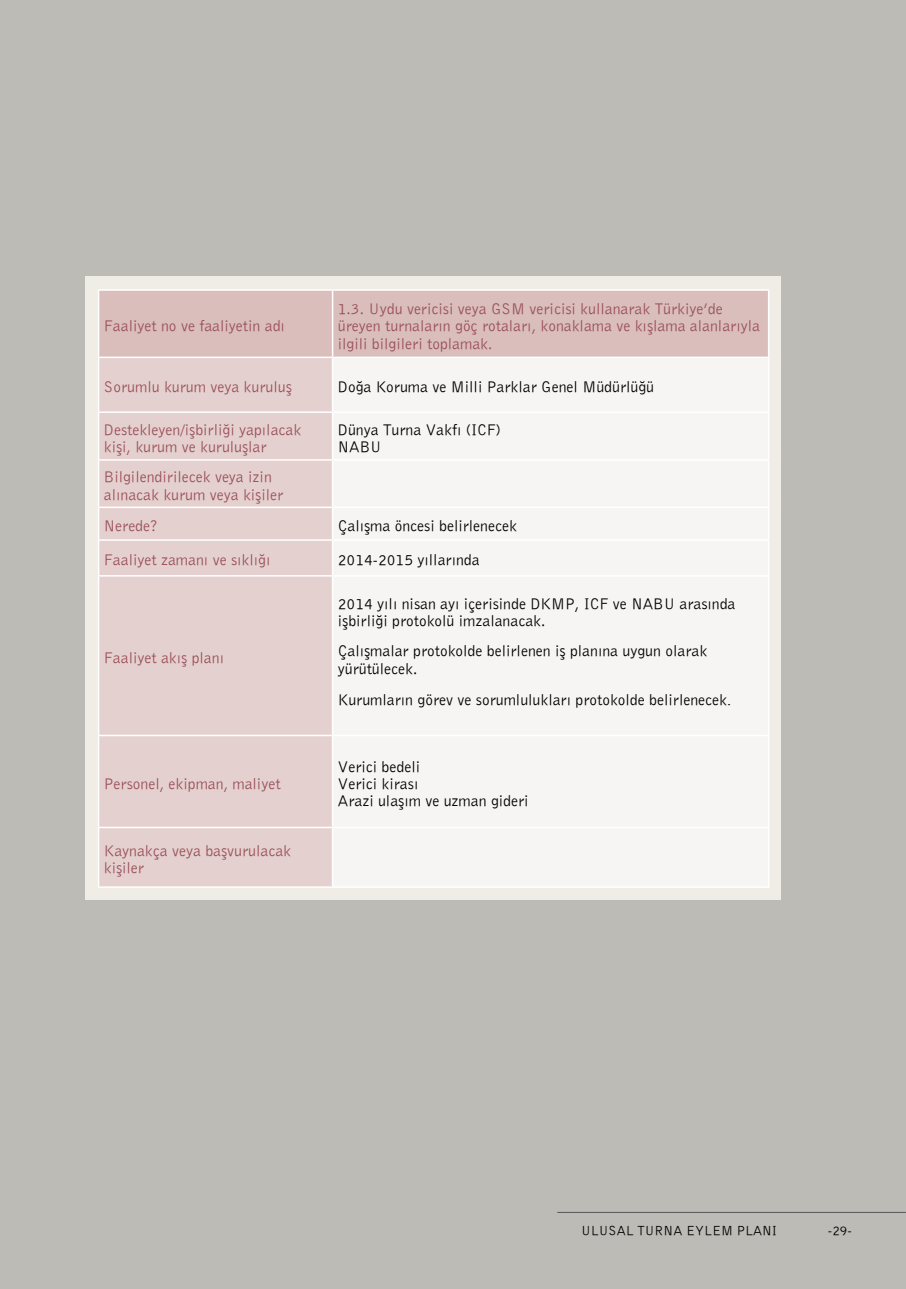
<style>
.page{position:relative;width:906px;height:1289px;background:#fff}
.page>*{position:absolute;margin:0;border:0;box-sizing:border-box;transform-origin:0 0}
.t1{font:15.75px/17.2px "Bell Gothic BT Roman Ti";color:#9b4f59}
.t2{font:15.75px/17.2px "Bell Gothic BT Roman Ti";color:#000}
.t3{font:13.5px "Bell Gothic BT Roman Ti";color:#000}
.s1{font-family:"Times New Roman";font-size:16.5px}
</style>
<div class="page">
<div style="left:0;top:0;width:906px;height:1288px;background:#bcbbb6"></div>
<div style="left:85px;top:276px;width:695px;height:623px;background:#efede5"></div>
<div style="left:99px;top:291px;width:669px;height:65px;background:#d9bebc"></div>
<div style="left:99px;top:358px;width:233px;height:528px;background:#e4d1cf"></div>
<div style="left:333px;top:358px;width:435px;height:528px;background:#f7f5f3"></div>
<hr style="left:98px;top:289px;width:234px;height:2px;background:#fff">
<hr style="left:98px;top:291px;width:1px;height:65px;background:#fff">
<hr style="left:332px;top:289px;width:437px;height:2px;background:#fff">
<hr style="left:332px;top:291px;width:1px;height:65px;background:#fff">
<hr style="left:768px;top:291px;width:1px;height:65px;background:#fff">
<hr style="left:98px;top:356px;width:234px;height:2px;background:#fff">
<hr style="left:98px;top:358px;width:1px;height:53px;background:#fff">
<hr style="left:332px;top:356px;width:437px;height:2px;background:#fff">
<hr style="left:332px;top:358px;width:1px;height:53px;background:#fff">
<hr style="left:768px;top:358px;width:1px;height:53px;background:#fff">
<hr style="left:98px;top:411px;width:234px;height:2px;background:#fff">
<hr style="left:98px;top:413px;width:1px;height:46px;background:#fff">
<hr style="left:332px;top:411px;width:437px;height:2px;background:#fff">
<hr style="left:332px;top:413px;width:1px;height:46px;background:#fff">
<hr style="left:768px;top:413px;width:1px;height:46px;background:#fff">
<hr style="left:98px;top:459px;width:234px;height:1px;background:#fff">
<hr style="left:98px;top:460px;width:1px;height:46px;background:#fff">
<hr style="left:332px;top:459px;width:437px;height:1px;background:#fff">
<hr style="left:332px;top:460px;width:1px;height:46px;background:#fff">
<hr style="left:768px;top:460px;width:1px;height:46px;background:#fff">
<hr style="left:98px;top:506px;width:234px;height:2px;background:#fff">
<hr style="left:98px;top:508px;width:1px;height:31px;background:#fff">
<hr style="left:332px;top:506px;width:437px;height:2px;background:#fff">
<hr style="left:332px;top:508px;width:1px;height:31px;background:#fff">
<hr style="left:768px;top:508px;width:1px;height:31px;background:#fff">
<hr style="left:98px;top:539px;width:234px;height:2px;background:#fff">
<hr style="left:98px;top:541px;width:1px;height:34px;background:#fff">
<hr style="left:332px;top:539px;width:437px;height:2px;background:#fff">
<hr style="left:332px;top:541px;width:1px;height:34px;background:#fff">
<hr style="left:768px;top:541px;width:1px;height:34px;background:#fff">
<hr style="left:98px;top:575px;width:234px;height:1px;background:#fff">
<hr style="left:98px;top:576px;width:1px;height:158px;background:#fff">
<hr style="left:332px;top:575px;width:437px;height:1px;background:#fff">
<hr style="left:332px;top:576px;width:1px;height:158px;background:#fff">
<hr style="left:768px;top:576px;width:1px;height:158px;background:#fff">
<hr style="left:98px;top:734px;width:234px;height:2px;background:#fff">
<hr style="left:98px;top:736px;width:1px;height:90px;background:#fff">
<hr style="left:332px;top:734px;width:437px;height:2px;background:#fff">
<hr style="left:332px;top:736px;width:1px;height:90px;background:#fff">
<hr style="left:768px;top:736px;width:1px;height:90px;background:#fff">
<hr style="left:98px;top:826px;width:234px;height:2px;background:#fff">
<hr style="left:98px;top:828px;width:1px;height:58px;background:#fff">
<hr style="left:332px;top:826px;width:437px;height:2px;background:#fff">
<hr style="left:332px;top:828px;width:1px;height:58px;background:#fff">
<hr style="left:768px;top:828px;width:1px;height:58px;background:#fff">
<hr style="left:98px;top:886px;width:234px;height:1px;background:#fff">
<hr style="left:332px;top:886px;width:437px;height:1px;background:#fff">
<hr style="left:557px;top:1211px;width:349px;height:1px;background:#58595b">
<p class="t1" style="left:104px;top:317px;width:183px">Faaliyet no ve faaliyetin adı</p>
<p class="t1" style="left:338px;top:299px;width:423px">1.3. Uydu vericisi veya GSM vericisi kullanarak Türkiye’de üreyen turnaların göç rotaları, konaklama ve kışlama alanlarıyla ilgili bilgileri toplamak.</p>
<p class="t1" style="left:104px;top:378px;width:189px">Sorumlu kurum veya kuruluş</p>
<p class="t2" style="left:338px;top:378px;width:318px">Doğa Koruma ve Milli Parklar Genel Müdürlüğü</p>
<p class="t1" style="left:104px;top:420px;width:199px">Destekleyen/işbirliği yapılacak kişi, kurum ve kuruluşlar</p>
<p class="t2" style="left:338px;top:420px;width:165px">Dünya Turna Vakfı (ICF)<br>NABU</p>
<p class="t1" style="left:104px;top:468px;width:181px">Bilgilendirilecek veya izin alınacak kurum veya kişiler</p>
<p class="t1" style="left:104px;top:517px;width:56px">Nerede?</p>
<p class="t2" style="left:338px;top:517px;width:181px">Çalışma öncesi belirlenecek</p>
<p class="t1" style="left:104px;top:551px;width:168px">Faaliyet zamanı ve sıklığı</p>
<p class="t2" style="left:338px;top:551px;width:143px">2014-2015 yıllarında</p>
<p class="t1" style="left:104px;top:649px;width:122px">Faaliyet akış planı</p>
<p class="t1" style="left:104px;top:774px;width:178px">Personel, ekipman, maliyet</p>
<p class="t1" style="left:104px;top:841px;width:189px">Kaynakça veya başvurulacak kişiler</p>
<p class="t2" style="left:338px;top:594px;width:399px">2014 yılı nisan ayı içerisinde DKMP, ICF ve NABU arasında işbirliği protokolü imzalanacak.</p>
<p class="t2" style="left:338px;top:642px;width:371px">Çalışmalar protokolde belirlenen iş planına uygun olarak yürütülecek.</p>
<p class="t2" style="left:338px;top:690px;width:395px">Kurumların görev ve sorumlulukları protokolde belirlenecek<span class="s1">.</span></p>
<p class="t2" style="left:338px;top:757px;width:192px">Verici bedeli<br>Verici kirası<br>Arazi ulaşım ve uzman gideri</p>
<p class="t3" style="left:581px;top:1221px;width:198px">ULUSAL TURNA EYLEM PLANI</p>
<p class="t3" style="left:828px;top:1221px;width:26px">-29-</p>
</div>
